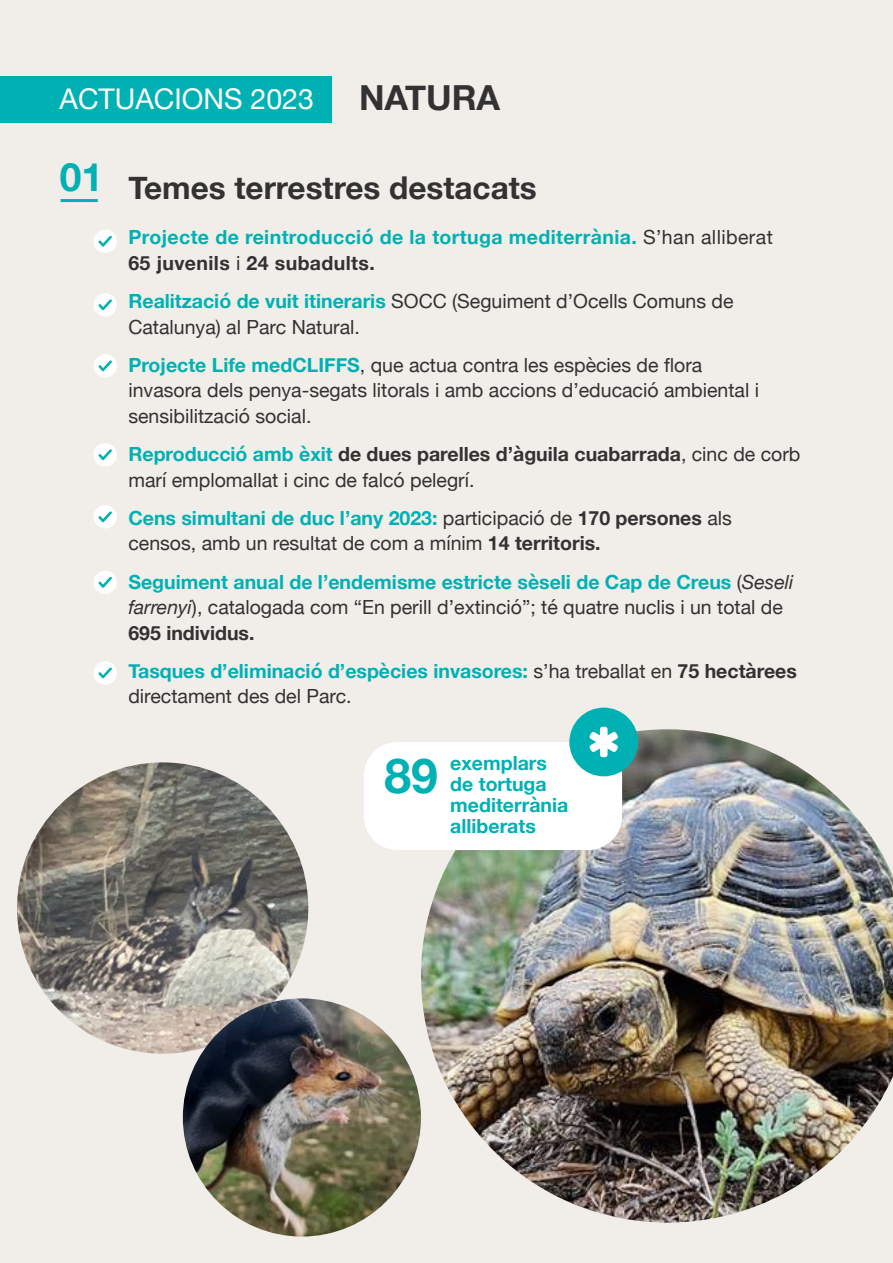
<style>
.page{position:relative;width:893px;height:1263px;background:#f1ede9}
.page>*{position:absolute;margin:0;border:0;box-sizing:border-box;transform-origin:0 0}
.H2_destacat{font:700 48px "Helvetica Neue";color:#00b1b4}
.t1{font:700 39px "Helvetica Neue";color:#00b1b4}
.t2{font:700 34.5px "Helvetica Neue";color:#323232}
.t3{font:700 31.5px "Helvetica Neue";color:#323232}
.t4{font:28.5px "Helvetica Neue";color:#fff}
.t5{font:19.5px/25.5px "Helvetica Neue";color:#323232}
.t6{font:700 19.5px/21px "Helvetica Neue";color:#00b1b4}
.t7{font:700 19.5px/25.5px "Helvetica Neue";letter-spacing:.02em;color:#00b1b4}
.s1{font-weight:400;color:#323232}
.s2{color:#323232}
.s3{font-weight:700;color:#00b1b4}
.s4{font-weight:700}
.s5{font-style:italic}
</style>
<div class="page">
<div style="left:0;top:77px;width:332px;height:46px;background:#00b1b4"></div>
<hr style="left:61px;top:199px;width:37px;height:3px;background:#00b1b4">
<div style="left:94px;top:230px;width:23px;height:23px;background:#fff;border-radius:50%"></div>
<svg style="left:98px;top:236px;width:14px;height:11px"></svg>
<div style="left:94px;top:293px;width:23px;height:24px;background:#fff;border-radius:50%"></div>
<svg style="left:98px;top:299px;width:14px;height:11px"></svg>
<div style="left:94px;top:354px;width:23px;height:24px;background:#fff;border-radius:50%"></div>
<svg style="left:98px;top:360px;width:14px;height:11px"></svg>
<div style="left:94px;top:443px;width:23px;height:23px;background:#fff;border-radius:50%"></div>
<svg style="left:98px;top:449px;width:14px;height:11px"></svg>
<div style="left:94px;top:505px;width:23px;height:23px;background:#fff;border-radius:50%"></div>
<svg style="left:98px;top:511px;width:14px;height:11px"></svg>
<div style="left:94px;top:571px;width:23px;height:23px;background:#fff;border-radius:50%"></div>
<svg style="left:98px;top:577px;width:14px;height:11px"></svg>
<div style="left:94px;top:661px;width:23px;height:24px;background:#fff;border-radius:50%"></div>
<svg style="left:98px;top:667px;width:14px;height:11px"></svg>
<img style="left:421px;top:729px;width:472px;height:493px">
<img style="left:17px;top:762px;width:291px;height:292px;border-radius:146px">
<img style="left:183px;top:998px;width:238px;height:238px;border-radius:119px">
<div style="left:364px;top:742px;width:258px;height:108px;background:#fff;border-radius:34px"></div>
<div style="left:569px;top:708px;width:69px;height:68px;background:#00b1b4;border-radius:50%"></div>
<svg style="left:589px;top:727px;width:29px;height:30px"></svg>
<h2 class="t4" style="left:60px;top:79px;width:256px">ACTUACIONS 2023</h2>
<h3 class="t2" style="left:359px;top:70px;width:143px">NATURA</h3>
<p class="t1" style="left:60px;top:147px;width:45px">01</p>
<h4 class="t3" style="left:128px;top:163px;width:410px">Temes terrestres destacats</h4>
<p class="t7" style="left:128px;top:225px;width:646px">Projecte de reintroducció de la tortuga mediterrània. <span class="s1">S’han alliberat<br></span><span class="s2">65 juvenils</span> <span class="s1">i</span> <span class="s2">24 subadults.</span></p>
<p class="t5" style="left:128px;top:290px;width:607px"><span class="s3">Realització de vuit itineraris</span> SOCC (Seguiment d’Ocells Comuns de<br>Catalunya) al Parc Natural.</p>
<p class="t5" style="left:128px;top:353px;width:632px"><span class="s3">Projecte Life medCLIFFS</span>, que actua contra les espècies de flora invasora dels penya-segats litorals i amb accions d’educació ambiental i sensibilització social.</p>
<p class="t5" style="left:128px;top:443px;width:674px"><span class="s3">Reproducció amb èxit</span> <span class="s4">de dues parelles d’àguila cuabarrada</span>, cinc de corb marí emplomallat i cinc de falcó pelegrí.</p>
<p class="t5" style="left:128px;top:506px;width:605px"><span class="s3">Cens simultani de duc l’any 2023:</span> participació de <span class="s4">170 persones</span> als censos, amb un resultat de com a mínim <span class="s4">14 territoris.</span></p>
<p class="t5" style="left:128px;top:570px;width:666px"><span class="s3">Seguiment anual de l’endemisme estricte sèseli de Cap de Creus</span> (<span class="s5">Seseli farrenyi</span>), catalogada com “En perill d’extinció”; té quatre nuclis i un total de<br><span class="s4">695 individus.</span></p>
<p class="t6" style="left:128px;top:659px;width:670px;line-height:25.5px">Tasques d’eliminació d’espècies invasores: <span class="s1">s’ha treballat en</span> <span class="s2">75 hectàrees </span><span class="s1">directament des del Parc.</span></p>
<h2 class="H2_destacat" style="left:384px;top:738px;width:55px">89</h2>
<p class="t6" style="left:450px;top:753px;width:120px">exemplars de tortuga mediterrània alliberats</p>
</div>
